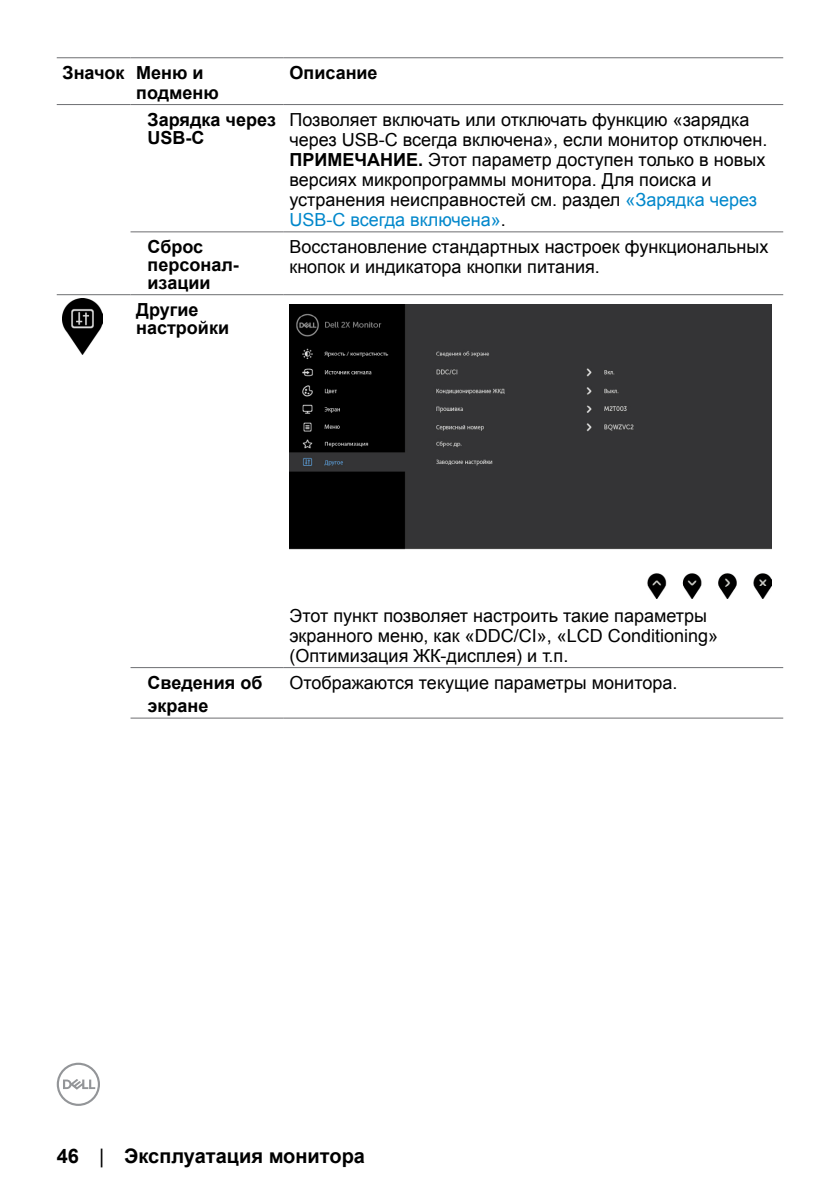
<style>
.page{position:relative;width:840px;height:1191px;background:#fff}
.page>*{position:absolute;margin:0;border:0;box-sizing:border-box;transform-origin:0 0}
.t1{font:700 20px "Arial";color:#000}
.t2{font:18px/20px "Arial";color:#000}
.t3{font:700 18px/18px "Arial";color:#000}
.s1{font-weight:700}
.s2{color:#0087cb}
.s3{font-weight:400}
</style>
<div class="page">
<svg style="left:57px;top:1062px;width:43px;height:44px"></svg>
<svg style="left:130px;top:232px;width:652px;height:437px"></svg>
<hr style="left:130px;top:294px;width:153px;height:2px;background:#fff">
<hr style="left:283px;top:294px;width:499px;height:2px;background:#fff">
<hr style="left:57px;top:57px;width:73px;height:1px;background:#6d6e71">
<hr style="left:130px;top:57px;width:153px;height:1px;background:#6d6e71">
<hr style="left:283px;top:57px;width:499px;height:1px;background:#6d6e71">
<hr style="left:57px;top:104px;width:73px;height:1px;background:#6d6e71">
<hr style="left:130px;top:104px;width:153px;height:1px;background:#6d6e71">
<hr style="left:283px;top:104px;width:499px;height:1px;background:#6d6e71">
<hr style="left:130px;top:231px;width:153px;height:1px;background:#6d6e71">
<hr style="left:283px;top:231px;width:499px;height:1px;background:#6d6e71">
<hr style="left:57px;top:294px;width:73px;height:1px;background:#6d6e71">
<hr style="left:130px;top:294px;width:153px;height:1px;background:#6d6e71">
<hr style="left:283px;top:294px;width:499px;height:1px;background:#6d6e71">
<hr style="left:130px;top:717px;width:153px;height:1px;background:#6d6e71">
<hr style="left:283px;top:717px;width:499px;height:1px;background:#6d6e71">
<hr style="left:130px;top:667px;width:153px;height:1px;background:#6d6e71">
<hr style="left:283px;top:667px;width:499px;height:1px;background:#6d6e71">
<img style="left:62px;top:299px;width:41px;height:56px">
<img style="left:289px;top:305px;width:482px;height:293px">
<p class="t3" style="left:136px;top:63px;width:84px;line-height:20px;text-indent:-74px">Значок Меню и подменю</p>
<p class="t3" style="left:289px;top:64px;width:90px">Описание</p>
<p class="t3" style="left:147px;top:111px;width:130px">Зарядка через<br>USB-C</p>
<p class="t2" style="left:289px;top:110px;width:479px">Позволяет включать или отключать функцию «зарядка через USB-C всегда включена», если монитор отключен.<br><span class="s1">ПРИМЕЧАНИЕ.</span> Этот параметр доступен только в новых версиях микропрограммы монитора. Для поиска и устранения неисправностей см. раздел <span class="s2">«Зарядка через USB-C всегда включена»</span>.</p>
<p class="t3" style="left:147px;top:238px;width:93px">Сброс персонал&shy;изации</p>
<p class="t2" style="left:289px;top:237px;width:480px">Восстановление стандартных настроек функциональных кнопок и индикатора кнопки питания.</p>
<p class="t3" style="left:136px;top:301px;width:94px">Другие настройки</p>
<p class="t2" style="left:289px;top:606px;width:430px">Этот пункт позволяет настроить такие параметры экранного меню, как «DDC/CI», «LCD Conditioning» (Оптимизация ЖК-дисплея) и т.п.</p>
<p class="t3" style="left:147px;top:671px;width:116px;line-height:23.6px">Сведения об экране</p>
<p class="t2" style="left:289px;top:672px;width:389px">Отображаются текущие параметры монитора.</p>
<p class="t1" style="left:57px;top:1142px;width:309px">46 <span class="s3">|</span> Эксплуатация монитора</p>
</div>
